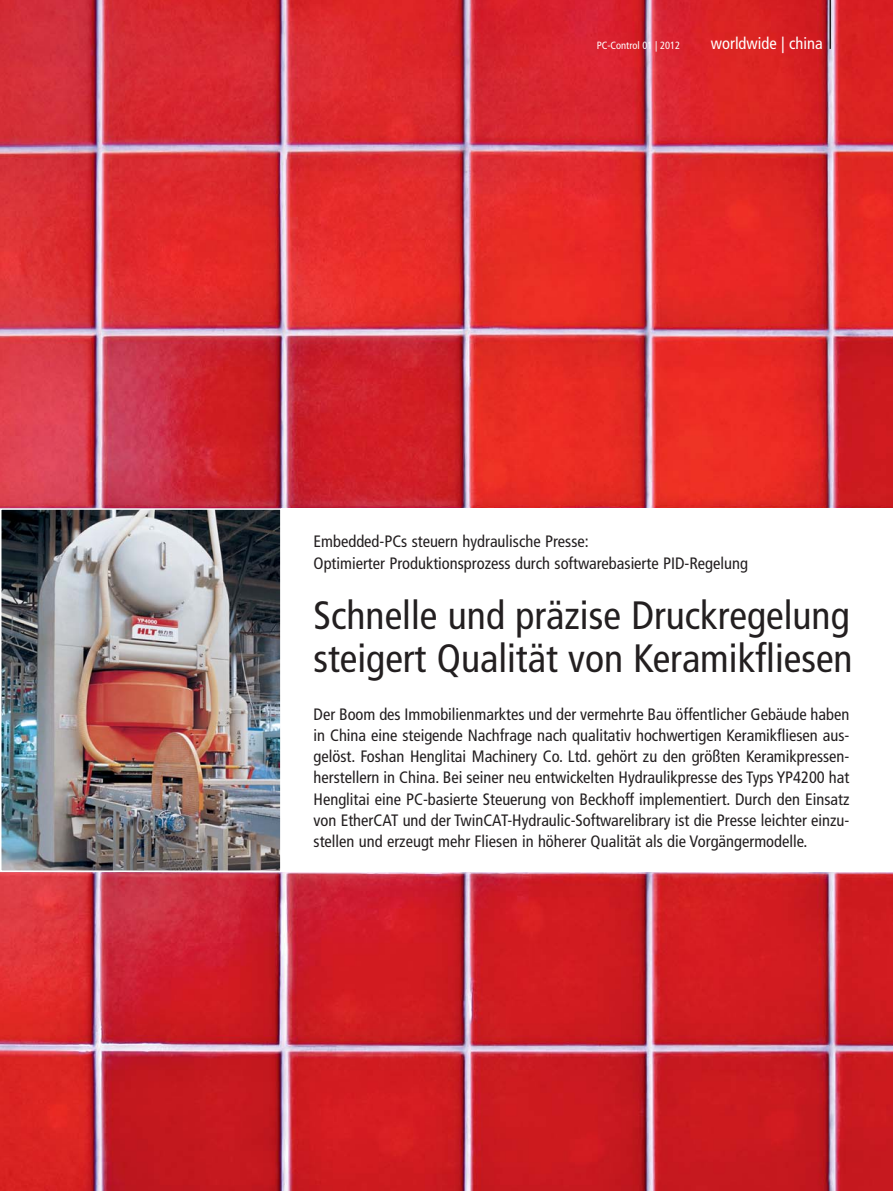
<style>
.page{position:relative;width:893px;height:1191px;background:#fff}
.page>*{position:absolute;margin:0;border:0;box-sizing:border-box;transform-origin:0 0}
.t1{font:condensed 39.6px/42.5px "Frutiger LT Pro";color:#231f20}
.t2{font:condensed 16.5px/21.3px "Frutiger LT Pro";color:#231f20;text-align:justify}
.t3{font:condensed 16.5px "Frutiger LT Pro";color:#fff}
.t4{font:condensed 10.5px "Frutiger LT Pro";color:#fff}
</style>
<div class="page">
<img style="left:0;top:0;width:893px;height:1190px">
<img style="left:3px;top:511px;width:276px;height:358px">
<div style="left:0;top:508px;width:282px;height:364px;border:2px solid #fff"></div>
<hr style="left:829px;top:0;width:2px;height:49px;background:#231f20">
<div style="left:282px;top:508px;width:611px;height:364px;background:#fff"></div>
<p class="t4" style="left:597px;top:41px;width:85px">PC-Control 01 | 2012</p>
<p class="t3" style="left:711px;top:37px;width:113px">worldwide | china</p>
<p class="t2" style="left:314px;top:533px;width:436px">Embedded-PCs steuern hydraulische Presse:<br>Optimierter Produktionsprozess durch softwarebasierte PID-Regelung</p>
<h1 class="t1" style="left:314px;top:598px;width:541px">Schnelle und präzise Druckregelung steigert Qualität von Keramikfliesen</h1>
<p class="t2" style="left:314px;top:705px;width:537px">Der Boom des Immobilienmarktes und der vermehrte Bau öffentlicher Gebäude haben in China eine steigende Nachfrage nach qualitativ hochwertigen Keramikfliesen aus&shy;gelöst. Foshan Henglitai Machinery Co. Ltd. gehört zu den größten Keramikpressen&shy;herstellern in China. Bei seiner neu entwickelten Hydraulikpresse des Typs YP4200 hat Henglitai eine PC-basierte Steuerung von Beckhoff implementiert. Durch den Einsatz von EtherCAT und der TwinCAT-Hydraulic-Softwarelibrary ist die Presse leichter einzu&shy;stellen und erzeugt mehr Fliesen in höherer Qualität als die Vorgängermodelle.</p>
</div>
